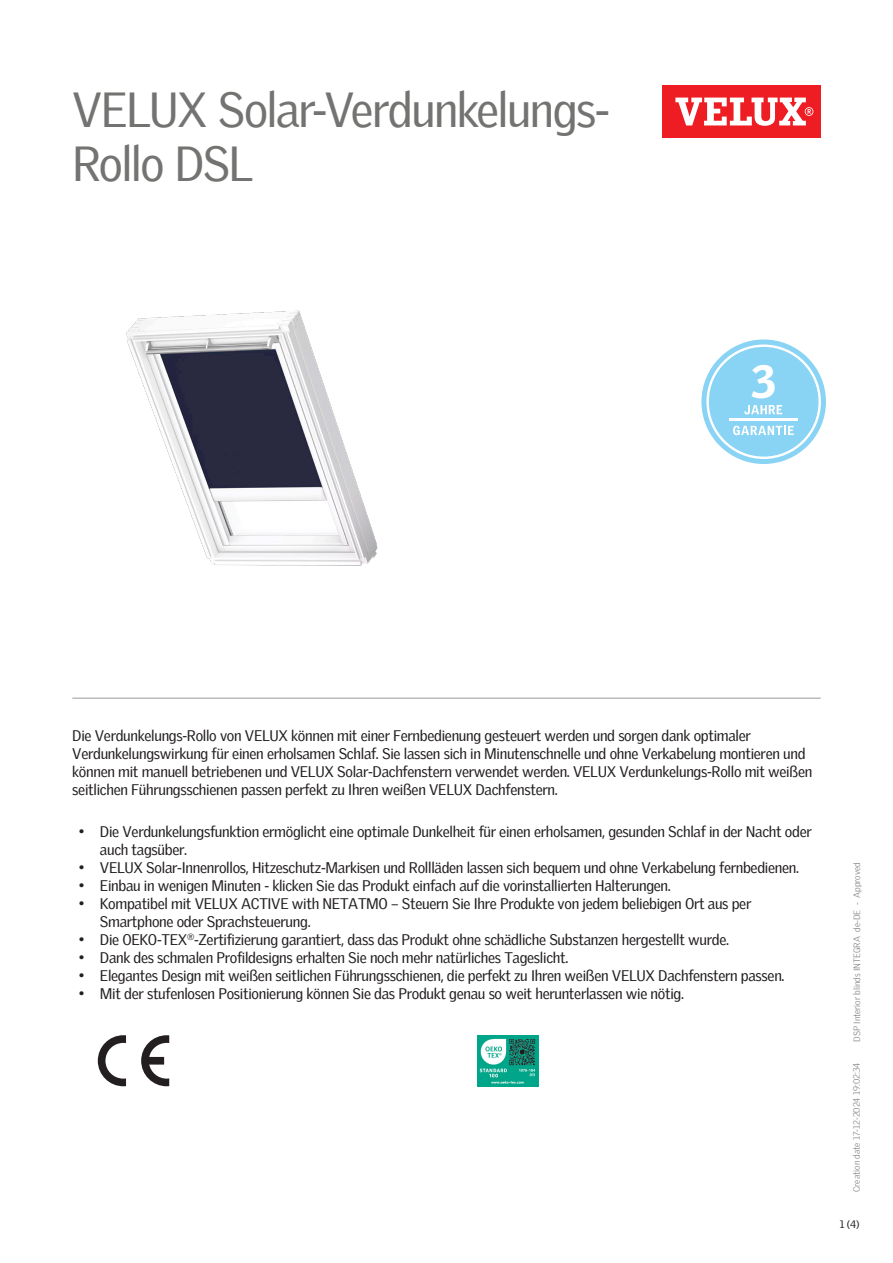
<style>
.page{position:relative;width:893px;height:1263px;background:#fff}
.page>*{position:absolute;margin:0;border:0;box-sizing:border-box;transform-origin:0 0}
.Headline{font:48px/54px "Velux Gothic";letter-spacing:-.035em;color:#737371}
.t1{font:900 45.3px "Velux Gothic";color:#fff}
.Body_Regular{font:15px/18px "Velux Gothic";letter-spacing:-.02em;color:#231f20}
.t2{font:10.5px "Velux Gothic";color:#231f20}
.t3{font:300 9px "Velux Gothic";color:#7c7e81}
</style>
<div class="page">
<div style="left:662px;top:85px;width:159px;height:53px;background:#ee1d23"></div>
<svg style="left:675px;top:98px;width:138px;height:28px"></svg>
<hr style="left:72px;top:697px;width:749px;height:2px;background:#bcbdbb">
<svg style="left:141px;top:1035px;width:28px;height:51px"></svg>
<svg style="left:98px;top:1035px;width:28px;height:51px"></svg>
<img style="left:477px;top:1035px;width:61px;height:51px">
<img style="left:126px;top:310px;width:252px;height:256px">
<svg style="left:701px;top:339px;width:125px;height:125px"></svg>
<p class="Headline" style="left:72px;top:79px;width:539px">VELUX Solar-Verdunkelungs-<br>Rollo DSL</p>
<p class="t1" style="left:751px;top:353px;width:26px">3</p>
<p class="Body_Regular" style="left:72px;top:725px;width:741px">Die Verdunkelungs-Rollo von VELUX können mit einer Fernbedienung gesteuert werden und sorgen dank optimaler Verdunkelungswirkung für einen erholsamen Schlaf. Sie lassen sich in Minutenschnelle und ohne Verkabelung montieren und können mit manuell betriebenen und VELUX Solar-Dachfenstern verwendet werden. VELUX Verdunkelungs-Rollo mit weißen seitlichen Führungsschienen passen perfekt zu Ihren weißen VELUX Dachfenstern.</p>
<p class="Body_Regular" style="left:100px;top:821px;width:713px;text-indent:-21px">• Die Verdunkelungsfunktion ermöglicht eine optimale Dunkelheit für einen erholsamen, gesunden Schlaf in der Nacht oder auch tagsüber.</p>
<p class="Body_Regular" style="left:79px;top:857px;width:722px">• VELUX Solar-Innenrollos, Hitzeschutz-Markisen und Rollläden lassen sich bequem und ohne Verkabelung fernbedienen.</p>
<p class="Body_Regular" style="left:79px;top:875px;width:594px">• Einbau in wenigen Minuten - klicken Sie das Produkt einfach auf die vorinstallierten Halterungen.</p>
<p class="Body_Regular" style="left:100px;top:893px;width:653px;text-indent:-21px">• Kompatibel mit VELUX ACTIVE with NETATMO – Steuern Sie Ihre Produkte von jedem beliebigen Ort aus per<br>Smartphone oder Sprachsteuerung.</p>
<p class="Body_Regular" style="left:79px;top:929px;width:652px">• Die OEKO-TEX<sup>®</sup>-Zertifizierung garantiert, dass das Produkt ohne schädliche Substanzen hergestellt wurde.</p>
<p class="Body_Regular" style="left:79px;top:947px;width:491px">• Dank des schmalen Profildesigns erhalten Sie noch mehr natürliches Tageslicht.</p>
<p class="Body_Regular" style="left:79px;top:965px;width:707px">• Elegantes Design mit weißen seitlichen Führungsschienen, die perfekt zu Ihren weißen VELUX Dachfenstern passen.</p>
<p class="Body_Regular" style="left:79px;top:983px;width:607px">• Mit der stufenlosen Positionierung können Sie das Produkt genau so weit herunterlassen wie nötig.</p>
<p class="t3" style="left:850px;top:1042px;width:181px;rotate:-90deg">DSP Interior blinds INTEGRA de-DE - Approved</p>
<p class="t3" style="left:850px;top:1192px;width:131px;rotate:-90deg">Creation date 17-12-2024 19:02:34</p>
<p class="t2" style="left:840px;top:1216px;width:21px">1 (4)</p>
</div>
